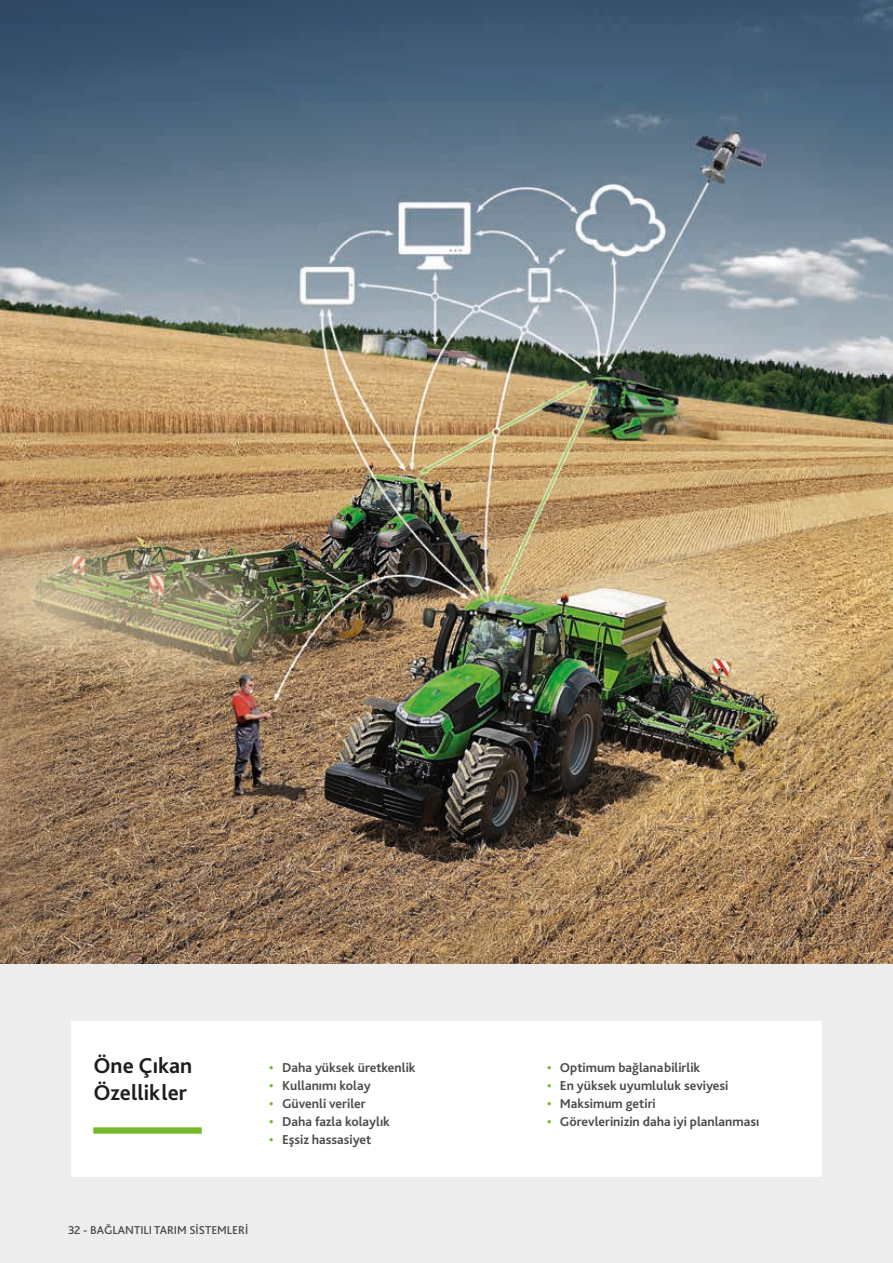
<style>
.page{position:relative;width:893px;height:1263px;background:#fff}
.page>*{position:absolute;margin:0;border:0;box-sizing:border-box;transform-origin:0 0}
.t1{font:700 22.5px/27px "Bliss Pro";color:#1d1d1b}
.t2{font:700 13.5px "Bliss Pro";color:#4b4b4a}
.t3{font:500 12px "Bliss Pro";color:#4b4b4a}
.s1{color:#76b82a}
</style>
<div class="page">
<div style="left:0;top:964px;width:893px;height:299px;background:#ededed"></div>
<div style="left:68px;top:1018px;width:757px;height:162px;background:#fff;border:3px solid #ededed"></div>
<img style="left:0;top:0;width:893px;height:964px">
<div style="left:93px;top:1127px;width:109px;height:7px;background:#76b82a"></div>
<h1 class="t1" style="left:93px;top:1052px;width:101px">Öne Çıkan<br>Özellikler</h1>
<p class="t2" style="left:269px;top:1059px;width:148px"><span class="s1">•</span> Daha yüksek üretkenlik</p>
<p class="t2" style="left:269px;top:1077px;width:103px"><span class="s1">•</span> Kullanımı kolay</p>
<p class="t2" style="left:269px;top:1095px;width:98px"><span class="s1">•</span> Güvenli veriler</p>
<p class="t2" style="left:269px;top:1113px;width:122px"><span class="s1">•</span> Daha fazla kolaylık</p>
<p class="t2" style="left:269px;top:1131px;width:104px"><span class="s1">•</span> Eşsiz hassasiyet</p>
<p class="t3" style="left:68px;top:1222px;width:182px">32 - BAĞLANTILI TARIM SISTEMLERI</p>
<p class="t2" style="left:547px;top:1059px;width:155px"><span class="s1">•</span> Optimum bağlanabilirlik</p>
<p class="t2" style="left:547px;top:1077px;width:183px"><span class="s1">•</span> En yüksek uyumluluk seviyesi</p>
<p class="t2" style="left:547px;top:1095px;width:110px"><span class="s1">•</span> Maksimum getiri</p>
<p class="t2" style="left:547px;top:1113px;width:214px"><span class="s1">•</span> Görevlerinizin daha iyi planlanması</p>
</div>
